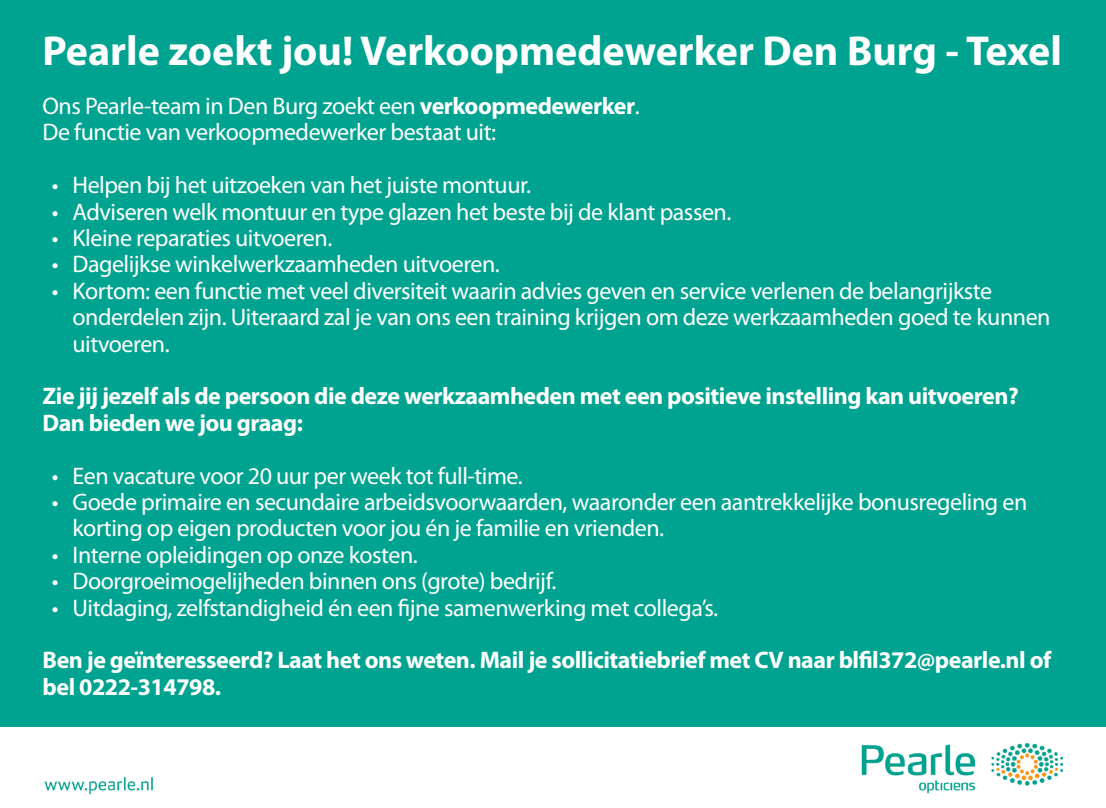
<style>
.page{position:relative;width:1106px;height:808px;background:#fff}
.page>*{position:absolute;margin:0;border:0;box-sizing:border-box;transform-origin:0 0}
.t1{font:700 42px "Myriad Pro";color:#fff}
.t2{font:24px/26.4px "Myriad Pro";letter-spacing:-.02em;color:#fff}
.t3{font:700 24px/26.4px "Myriad Pro";letter-spacing:-.02em;color:#fff}
.s1{font-weight:700}
</style>
<div class="page">
<img style="left:30px;top:726px;width:189px;height:69px">
<div style="left:0;top:0;width:1106px;height:726px;background:#00a390"></div>
<img style="left:842px;top:726px;width:235px;height:68px">
<p class="t1" style="left:43px;top:23px;width:1020px">Pearle zoekt jou! Verkoopmedewerker Den Burg - Texel</p>
<p class="t2" style="left:43px;top:92px;width:598px">Ons Pearle-team in Den Burg zoekt een <span class="s1">verkoopmedewerker</span>.</p>
<p class="t2" style="left:43px;top:119px;width:455px">De functie van verkoopmedewerker bestaat uit:</p>
<p class="t2" style="left:52px;top:171px;width:481px">• Helpen bij het uitzoeken van het juiste montuur.</p>
<p class="t2" style="left:52px;top:198px;width:681px">• Adviseren welk montuur en type glazen het beste bij de klant passen.</p>
<p class="t2" style="left:52px;top:224px;width:282px">• Kleine reparaties uitvoeren.</p>
<p class="t2" style="left:52px;top:251px;width:449px">• Dagelijkse winkelwerkzaamheden uitvoeren.</p>
<p class="t2" style="left:73px;top:277px;width:979px;text-indent:-21px">• Kortom: een functie met veel diversiteit waarin advies geven en service verlenen de belangrijkste onderdelen zijn. Uiteraard zal je van ons een training krijgen om deze werkzaamheden goed te kunnen uitvoeren.</p>
<p class="t3" style="left:43px;top:382px;width:977px">Zie jij jezelf als de persoon die deze werkzaamheden met een positieve instelling kan uitvoeren?<br>Dan bieden we jou graag:</p>
<p class="t2" style="left:52px;top:462px;width:472px">• Een vacature voor 20 uur per week tot full-time.</p>
<p class="t2" style="left:73px;top:488px;width:956px;text-indent:-21px">• Goede primaire en secundaire arbeidsvoorwaarden, waaronder een aantrekkelijke bonusregeling en korting op eigen producten voor jou én je familie en vrienden.</p>
<p class="t2" style="left:52px;top:541px;width:367px">• Interne opleidingen op onze kosten.</p>
<p class="t2" style="left:52px;top:567px;width:506px">• Doorgroeimogelijheden binnen ons (grote) bedrijf.</p>
<p class="t2" style="left:52px;top:594px;width:668px">• Uitdaging, zelfstandigheid én een fijne samenwerking met collega’s.</p>
<p class="t3" style="left:43px;top:646px;width:1010px">Ben je geïnteresseerd? Laat het ons weten. Mail je sollicitatiebrief met CV naar blfil372@pearle.nl of bel 0222-314798.</p>
</div>
